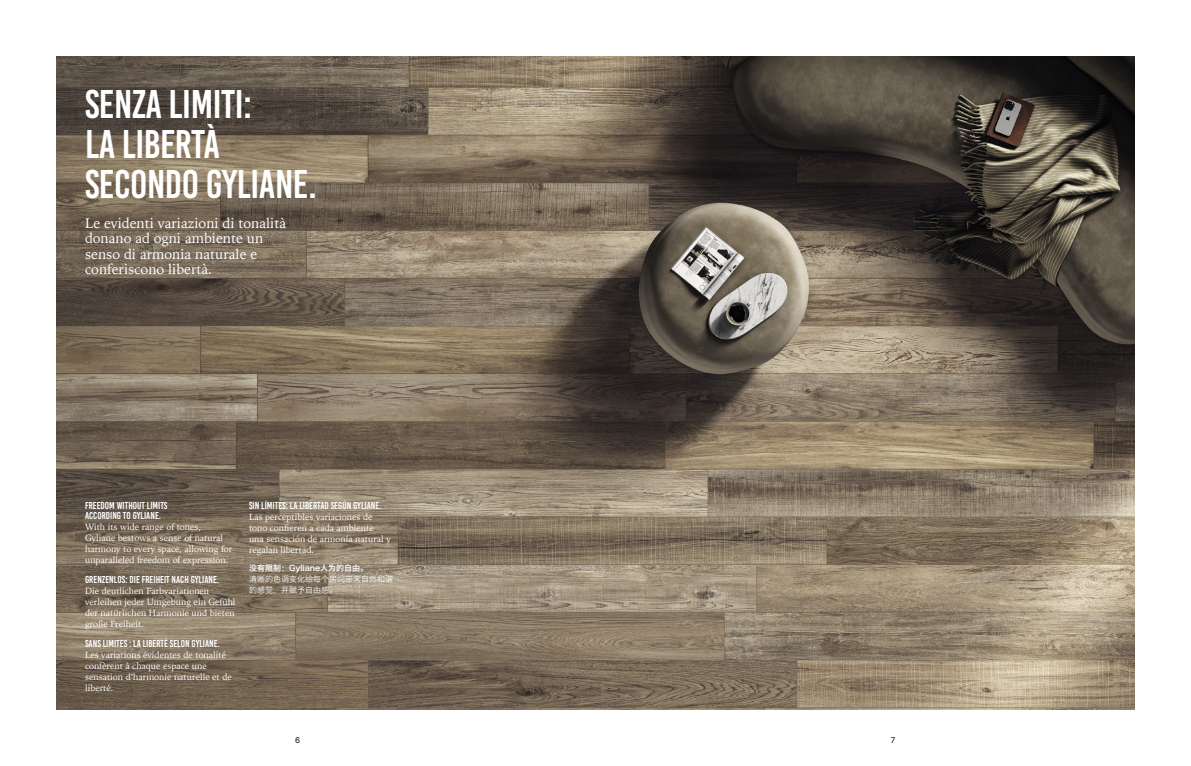
<style>
.page{position:relative;width:1191px;height:766px;background:#fff}
.page>*{position:absolute;margin:0;border:0;box-sizing:border-box;transform-origin:0 0}
.t1{font:40px/40px "Bebas Kai";letter-spacing:-.01em;color:#fff}
.t2{font:14px/15px "Iowan Old Style";color:#fff}
.t3{font:10px/10px "Bebas Kai";color:#fff}
.t4{font:9px/10.8px "Iowan Old Style";color:#fff}
.t5{font:8px/10.8px "Hiragino Sans GB W3";color:#fff}
.t6{font:8px "Hiragino Sans GB W6";color:#fff}
.t7{font:8px "Inter";color:#000}
</style>
<div class="page">
<img style="left:57px;top:57px;width:1077px;height:652px">
<h1 class="t1" style="left:85px;top:85px;width:233px">SENZA LIMITI:<br>LA LIBERTÀ<br>SECONDO GYLIANE.</h1>
<h2 class="t2" style="left:85px;top:216px;width:203px">Le evidenti variazioni di tonalità donano ad ogni ambiente un senso di armonia naturale e conferiscono libertà.</h2>
<p class="t3" style="left:85px;top:501px;width:84px">FREEDOM WITHOUT LIMITS<br>ACCORDING TO GYLIANE.</p>
<p class="t4" style="left:85px;top:521px;width:149px">With its wide range of tones, Gyliane bestows a sense of natural harmony to every space, allowing for unparalleled freedom of expression.</p>
<p class="t3" style="left:85px;top:575px;width:136px">GRENZENLOS: DIE FREIHEIT NACH GYLIANE.</p>
<p class="t4" style="left:85px;top:585px;width:152px">Die deutlichen Farbvariationen verleihen jeder Umgebung ein Gefühl der natürlichen Harmonie und bieten große Freiheit.</p>
<p class="t3" style="left:85px;top:639px;width:136px">SANS LIMITES : LA LIBERTÉ SELON GYLIANE.</p>
<p class="t4" style="left:85px;top:649px;width:148px">Les variations évidentes de tonalité confèrent à chaque espace une sensation d’harmonie naturelle et de liberté.</p>
<p class="t3" style="left:249px;top:501px;width:134px">SIN LÍMITES: LA LIBERTAD SEGÚN GYLIANE.</p>
<p class="t4" style="left:249px;top:511px;width:143px">Las perceptibles variaciones de tono confieren a cada ambiente una sensación de armonía natural y regalan libertad.</p>
<p class="t6" style="left:249px;top:563px;width:121px">没有限制：Gyliane人为的自由。</p>
<p class="t5" style="left:249px;top:573px;width:145px">清晰的色调变化给每个房间带来自然和谐的感觉，并赋予自由感。</p>
<p class="t7" style="left:295px;top:734px;width:6px">6</p>
<p class="t7" style="left:891px;top:734px;width:6px">7</p>
</div>
